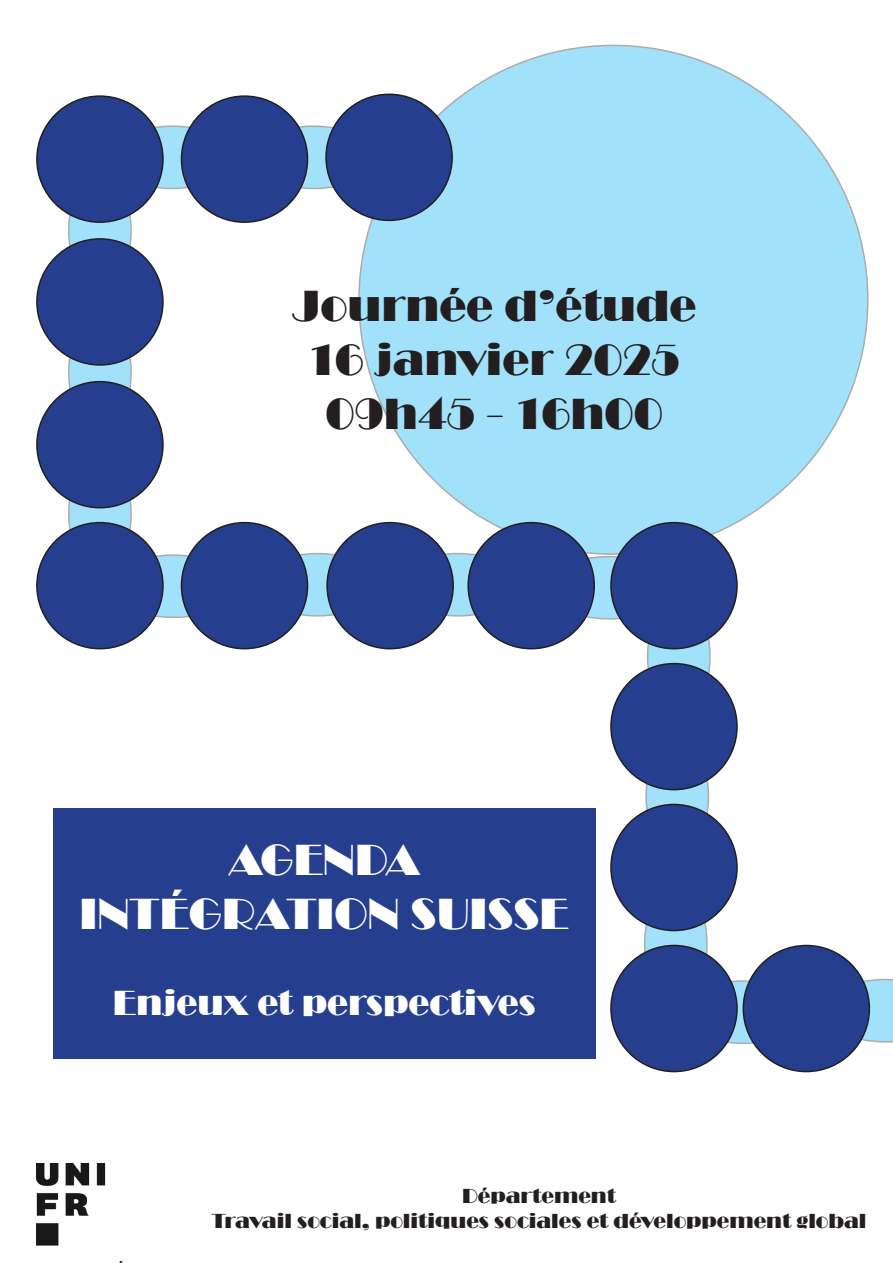
<style>
.page{position:relative;width:893px;height:1263px;background:#fff}
.page>*{position:absolute;margin:0;border:0;box-sizing:border-box;transform-origin:0 0}
.t1{font:45px "Broadway";color:#231f20}
.t2{font:45px "Broadway";color:#fff}
.t3{font:36px "Broadway";color:#fff}
.t4{font:21px/25.2px "Broadway";color:#231f20;text-align:center}
</style>
<div class="page">
<svg style="left:395px;top:554px;width:126px;height:62px"></svg>
<div style="left:394px;top:553px;width:128px;height:64px;border:2px solid #231f20;border-radius:50%"></div>
<div style="left:53px;top:808px;width:542px;height:251px;background:#253f8e"></div>
<div style="left:359px;top:45px;width:509px;height:509px;background:#a1e1f9;border-radius:50%"></div>
<img style="left:37px;top:1163px;width:86px;height:100px">
<svg style="left:251px;top:126px;width:126px;height:62px"></svg>
<div style="left:250px;top:125px;width:127px;height:64px;border:2px solid #231f20;border-radius:50%"></div>
<svg style="left:109px;top:126px;width:126px;height:62px"></svg>
<div style="left:108px;top:125px;width:128px;height:64px;border:2px solid #231f20;border-radius:50%"></div>
<svg style="left:110px;top:555px;width:126px;height:62px"></svg>
<div style="left:109px;top:554px;width:128px;height:64px;border:2px solid #231f20;border-radius:50%"></div>
<svg style="left:254px;top:554px;width:126px;height:62px"></svg>
<div style="left:254px;top:553px;width:127px;height:64px;border:2px solid #231f20;border-radius:50%"></div>
<svg style="left:859px;top:979px;width:34px;height:63px;background:#9dd6ec"></svg>
<svg style="left:679px;top:981px;width:127px;height:62px"></svg>
<div style="left:743px;top:945px;width:126px;height:126px;background:#253f8e;border-radius:50%"></div>
<svg style="left:648px;top:593px;width:62px;height:126px"></svg>
<div style="left:647px;top:593px;width:64px;height:127px;border:2px solid #231f20;border-radius:50%"></div>
<svg style="left:646px;top:733px;width:62px;height:126px"></svg>
<svg style="left:645px;top:882px;width:62px;height:126px"></svg>
<svg style="left:69px;top:451px;width:62px;height:126px"></svg>
<div style="left:68px;top:450px;width:64px;height:128px;border:2px solid #231f20;border-radius:50%"></div>
<svg style="left:69px;top:309px;width:62px;height:126px"></svg>
<div style="left:68px;top:309px;width:64px;height:127px;border:2px solid #231f20;border-radius:50%"></div>
<svg style="left:69px;top:168px;width:62px;height:126px"></svg>
<div style="left:68px;top:167px;width:64px;height:127px;border:2px solid #231f20;border-radius:50%"></div>
<div style="left:37px;top:96px;width:126px;height:126px;background:#253f8e;border-radius:50%"></div>
<div style="left:181px;top:96px;width:127px;height:126px;background:#253f8e;border-radius:50%"></div>
<div style="left:326px;top:94px;width:126px;height:126px;background:#253f8e;border-radius:50%"></div>
<div style="left:37px;top:239px;width:126px;height:126px;background:#253f8e;border-radius:50%"></div>
<div style="left:37px;top:382px;width:126px;height:126px;background:#253f8e;border-radius:50%"></div>
<div style="left:37px;top:523px;width:126px;height:126px;background:#253f8e;border-radius:50%"></div>
<div style="left:181px;top:523px;width:127px;height:126px;background:#253f8e;border-radius:50%"></div>
<div style="left:327px;top:523px;width:126px;height:126px;background:#253f8e;border-radius:50%"></div>
<div style="left:611px;top:663px;width:126px;height:127px;background:#253f8e;border-radius:50%"></div>
<div style="left:611px;top:804px;width:126px;height:126px;background:#253f8e;border-radius:50%"></div>
<div style="left:611px;top:945px;width:126px;height:126px;background:#253f8e;border-radius:50%"></div>
<svg style="left:546px;top:557px;width:126px;height:62px"></svg>
<div style="left:468px;top:523px;width:126px;height:126px;background:#253f8e;border-radius:50%"></div>
<div style="left:611px;top:523px;width:126px;height:126px;background:#253f8e;border-radius:50%"></div>
<p class="t1" style="left:292px;top:279px;width:406px">Journée d’étude</p>
<p class="t1" style="left:308px;top:333px;width:375px">16 janvier 2025</p>
<p class="t1" style="left:326px;top:387px;width:339px">09h45 - 16h00</p>
<p class="t2" style="left:229px;top:834px;width:193px">AGENDA</p>
<p class="t2" style="left:79px;top:888px;width:491px">INTÉGRATION SUISSE</p>
<p class="t3" style="left:113px;top:982px;width:424px">Enjeux et perspectives</p>
<p class="t4" style="left:211px;top:1183px;width:657px">Département<br>Travail social, politiques sociales et développement global</p>
</div>
